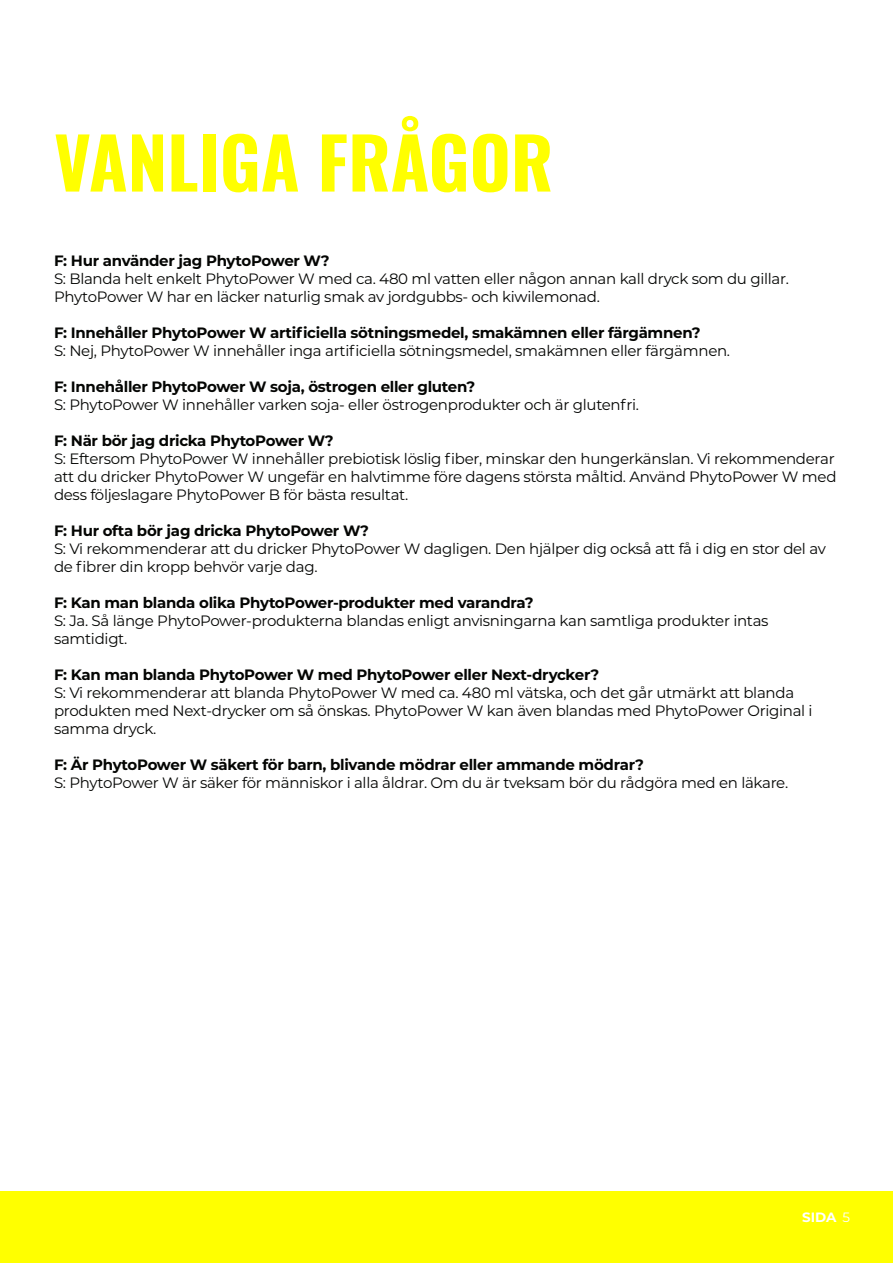
<style>
.page{position:relative;width:893px;height:1263px;background:#fff}
.page>*{position:absolute;margin:0;border:0;box-sizing:border-box;transform-origin:0 0}
.t1{font:70.5px "Oswald";color:#ff0}
.t2{font:15px/18px "Montserrat";letter-spacing:-.02em;color:#040503}
.t3{font:700 15px "Montserrat";letter-spacing:-.02em;color:#040503}
.t4{font:700 13.5px "Montserrat";color:#fff}
.s1{font-weight:400}
</style>
<div class="page">
<div style="left:0;top:1192px;width:893px;height:71px;background:#ff0"></div>
<h1 class="t1" style="left:54px;top:126px;width:501px">VANLIGA FRÅGOR</h1>
<p class="t3" style="left:54px;top:252px;width:277px">F: Hur använder jag PhytoPower W?</p>
<p class="t2" style="left:54px;top:270px;width:736px">S: Blanda helt enkelt PhytoPower W med ca. 480 ml vatten eller någon annan kall dryck som du gillar.<br>PhytoPower W har en läcker naturlig smak av jordgubbs- och kiwilemonad.</p>
<p class="t3" style="left:54px;top:324px;width:648px">F: Innehåller PhytoPower W artificiella sötningsmedel, smakämnen eller färgämnen?</p>
<p class="t2" style="left:54px;top:342px;width:678px">S: Nej, PhytoPower W innehåller inga artificiella sötningsmedel, smakämnen eller färgämnen.</p>
<p class="t3" style="left:54px;top:378px;width:423px">F: Innehåller PhytoPower W soja, östrogen eller gluten?</p>
<p class="t2" style="left:54px;top:396px;width:586px">S: PhytoPower W innehåller varken soja- eller östrogenprodukter och är glutenfri.</p>
<p class="t3" style="left:54px;top:432px;width:281px">F: När bör jag dricka PhytoPower W?</p>
<p class="t2" style="left:54px;top:450px;width:784px;text-align:justify">S: Eftersom PhytoPower W innehåller prebiotisk löslig fiber, minskar den hungerkänslan. Vi rekommenderar att du dricker PhytoPower W ungefär en halvtimme före dagens största måltid. Använd PhytoPower W med dess följeslagare PhytoPower B för bästa resultat.</p>
<p class="t3" style="left:54px;top:522px;width:316px">F: Hur ofta bör jag dricka PhytoPower W?</p>
<p class="t2" style="left:54px;top:540px;width:773px">S: Vi rekommenderar att du dricker PhytoPower W dagligen. Den hjälper dig också att få i dig en stor del av de fibrer din kropp behvör varje dag.</p>
<p class="t3" style="left:54px;top:594px;width:481px">F: Kan man blanda olika PhytoPower-produkter med varandra?</p>
<p class="t2" style="left:54px;top:612px;width:716px">S: Ja. Så länge PhytoPower-produkterna blandas enligt anvisningarna kan samtliga produkter intas samtidigt.</p>
<p class="t3" style="left:54px;top:666px;width:547px">F: Kan man blanda PhytoPower W med PhytoPower eller Next-drycker?</p>
<p class="t2" style="left:54px;top:684px;width:760px">S: Vi rekommenderar att blanda PhytoPower W med ca. 480 ml vätska, och det går utmärkt att blanda produkten med Next-drycker om så önskas. PhytoPower W kan även blandas med PhytoPower Original i samma dryck.</p>
<p class="t3" style="left:54px;top:756px;width:591px">F: Är PhytoPower W säkert för barn, blivande mödrar eller ammande mödrar?</p>
<p class="t2" style="left:54px;top:774px;width:736px">S: PhytoPower W är säker för människor i alla åldrar. Om du är tveksam bör du rådgöra med en läkare.</p>
<p class="t4" style="left:802px;top:1209px;width:49px">SIDA <span class="s1">5</span></p>
</div>
